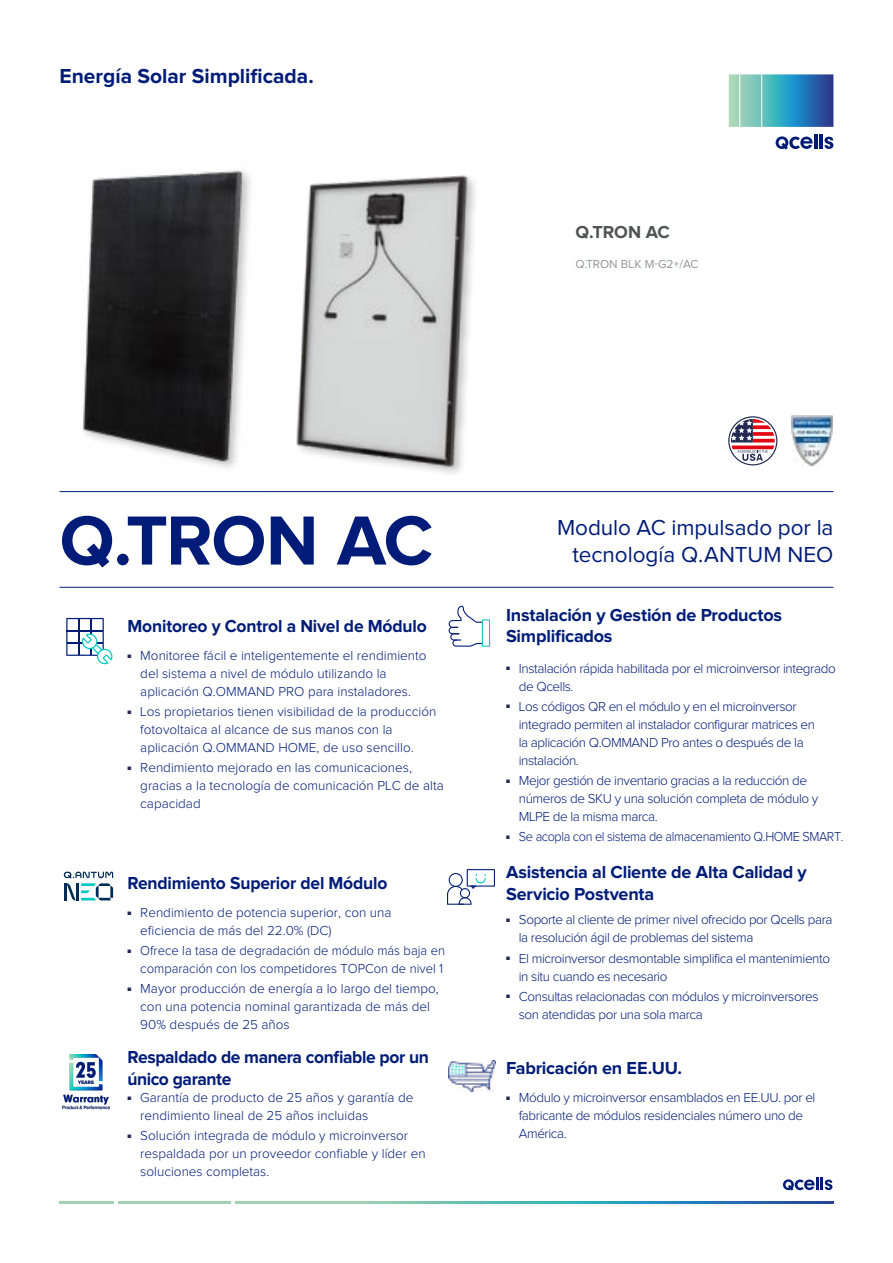
<style>
.page{position:relative;width:893px;height:1263px;background:#fff}
.page>*{position:absolute;margin:0;border:0;box-sizing:border-box;transform-origin:0 0}
.t1{font:700 72px "Proxima Nova";letter-spacing:-.02em;color:#001c78}
.t2{font:22.5px/27px "Proxima Nova";letter-spacing:-.005em;color:#001c77;text-align:right}
.t3{font:700 21px "Proxima Nova";color:#001c77}
.t4{font:700 18px/21.6px "Proxima Nova";letter-spacing:-.01em;color:#001c77}
.t5{font:700 18px "Proxima Nova";letter-spacing:-.01em;color:#505456}
.t6{font:300 13.5px/18px "Proxima Nova";color:#001c77}
.t7{font:300 13.5px/18px "Proxima Nova";letter-spacing:-.03em;color:#001c77}
.t8{font:300 13.5px/18px "Proxima Nova";color:#001c77;text-align:right;scale:.96 1}
.t9{font:300 13.5px "Proxima Nova";letter-spacing:-.03em;color:#001c77;scale:.94 1}
.t10{font:12px "Proxima Nova";color:#91989c}
</style>
<div class="page">
<img style="left:60px;top:170px;width:205px;height:323px">
<img style="left:276px;top:175px;width:227px;height:318px">
<hr style="left:814px;top:134px;width:3px;height:15px;background:#001c77">
<hr style="left:820px;top:134px;width:3px;height:15px;background:#001c77">
<svg style="left:824px;top:137px;width:9px;height:12px"></svg>
<svg style="left:776px;top:136px;width:37px;height:14px"></svg>
<svg style="left:729px;top:74px;width:104px;height:53px"></svg>
<img style="left:790px;top:415px;width:43px;height:52px">
<svg style="left:728px;top:416px;width:49px;height:49px"></svg>
<hr style="left:60px;top:491px;width:773px;height:1px;background:#001c78">
<hr style="left:60px;top:587px;width:773px;height:1px;background:#001c78">
<svg style="left:783px;top:1177px;width:49px;height:13px"></svg>
<hr style="left:60px;top:1202px;width:53px;height:1px;background:#a2d2b2">
<hr style="left:119px;top:1202px;width:111px;height:1px;background:#a2d2b2">
<svg style="left:236px;top:1202px;width:597px;height:1px"></svg>
<img style="left:449px;top:1060px;width:47px;height:32px">
<svg style="left:66px;top:618px;width:46px;height:46px"></svg>
<svg style="left:64px;top:871px;width:49px;height:29px"></svg>
<svg style="left:62px;top:1054px;width:48px;height:55px"></svg>
<svg style="left:449px;top:605px;width:41px;height:42px"></svg>
<svg style="left:447px;top:869px;width:48px;height:36px"></svg>
<h3 class="t3" style="left:60px;top:66px;width:256px">Energía Solar Simplificada.</h3>
<h3 class="t5" style="left:575px;top:224px;width:96px">Q.TRON AC</h3>
<p class="t10" style="left:575px;top:258px;width:125px">Q.TRON BLK M-G2+/AC</p>
<h1 class="t1" style="left:60px;top:508px;width:375px">Q.TRON AC</h1>
<h2 class="t2" style="left:557px;top:515px;width:278px">Modulo AC impulsado por la tecnología Q.ANTUM NEO</h2>
<h3 class="t4" style="left:128px;top:615px;width:301px">Monitoreo y Control a Nivel de Módulo</h3>
<p class="t6" style="left:140px;top:647px;width:288px;text-indent:-13px"><sup>■</sup> Monitoree fácil e inteligentemente el rendimiento del sistema a nivel de módulo utilizando la aplicación Q.OMMAND PRO para instaladores.</p>
<p class="t6" style="left:140px;top:703px;width:298px;text-indent:-13px"><sup>■</sup> Los propietarios tienen visibilidad de la producción fotovoltaica al alcance de sus manos con la aplicación Q.OMMAND HOME, de uso sencillo.</p>
<p class="t6" style="left:140px;top:759px;width:305px;text-indent:-13px"><sup>■</sup> Rendimiento mejorado en las comunicaciones, gracias a la tecnología de comunicación PLC de alta capacidad</p>
<h3 class="t4" style="left:128px;top:873px;width:261px">Rendimiento Superior del Módulo</h3>
<p class="t6" style="left:140px;top:904px;width:253px;text-indent:-13px"><sup>■</sup> Rendimiento de potencia superior, con una eficiencia de más del 22.0% (DC)</p>
<p class="t8" style="left:128px;top:942px;width:332px"><sup>■</sup> Ofrece la tasa de degradación de módulo más baja en comparación con los competidores TOPCon de nivel 1</p>
<p class="t6" style="left:140px;top:980px;width:300px;text-indent:-13px"><sup>■</sup> Mayor producción de energía a lo largo del tiempo, con una potencia nominal garantizada de más del<br>90% después de 25 años</p>
<h3 class="t4" style="left:128px;top:1047px;width:303px">Respaldado de manera confiable por un único garante</h3>
<p class="t6" style="left:140px;top:1089px;width:275px;text-indent:-13px"><sup>■</sup> Garantía de producto de 25 años y garantía de rendimiento lineal de 25 años incluidas</p>
<p class="t6" style="left:140px;top:1127px;width:287px;text-indent:-13px"><sup>■</sup> Solución integrada de módulo y microinversor respaldada por un proveedor confiable y líder en soluciones completas.</p>
<h3 class="t4" style="left:506px;top:605px;width:278px">Instalación y Gestión de Productos<br>Simplificados</h3>
<p class="t7" style="left:519px;top:660px;width:318px;text-indent:-13px"><sup>■</sup> Instalación rápida habilitada por el microinversor integrado de Qcells.</p>
<p class="t7" style="left:519px;top:698px;width:298px;text-indent:-13px"><sup>■</sup> Los códigos QR en el módulo y en el microinversor integrado permiten al instalador configurar matrices en la aplicación Q.OMMAND Pro antes o después de la instalación.</p>
<p class="t7" style="left:519px;top:772px;width:301px;text-indent:-13px"><sup>■</sup> Mejor gestión de inventario gracias a la reducción de números de SKU y una solución completa de módulo y<br>MLPE de la misma marca.</p>
<p class="t9" style="left:506px;top:830px;width:361px"><sup>■</sup> Se acopla con el sistema de almacenamiento Q.HOME SMART.</p>
<h3 class="t4" style="left:506px;top:862px;width:302px">Asistencia al Cliente de Alta Calidad y<br>Servicio Postventa</h3>
<p class="t7" style="left:519px;top:911px;width:315px;text-indent:-13px"><sup>■</sup> Soporte al cliente de primer nivel ofrecido por Qcells para la resolución ágil de problemas del sistema</p>
<p class="t7" style="left:519px;top:949px;width:313px;text-indent:-13px"><sup>■</sup> El microinversor desmontable simplifica el mantenimiento in situ cuando es necesario</p>
<p class="t7" style="left:519px;top:988px;width:301px;text-indent:-13px"><sup>■</sup> Consultas relacionadas con módulos y microinversores son atendidas por una sola marca</p>
<h3 class="t4" style="left:506px;top:1058px;width:178px">Fabricación en EE.UU.</h3>
<p class="t7" style="left:519px;top:1089px;width:298px;text-indent:-13px"><sup>■</sup> Módulo y microinversor ensamblados en EE.UU. por el fabricante de módulos residenciales número uno de<br>América.</p>
</div>
